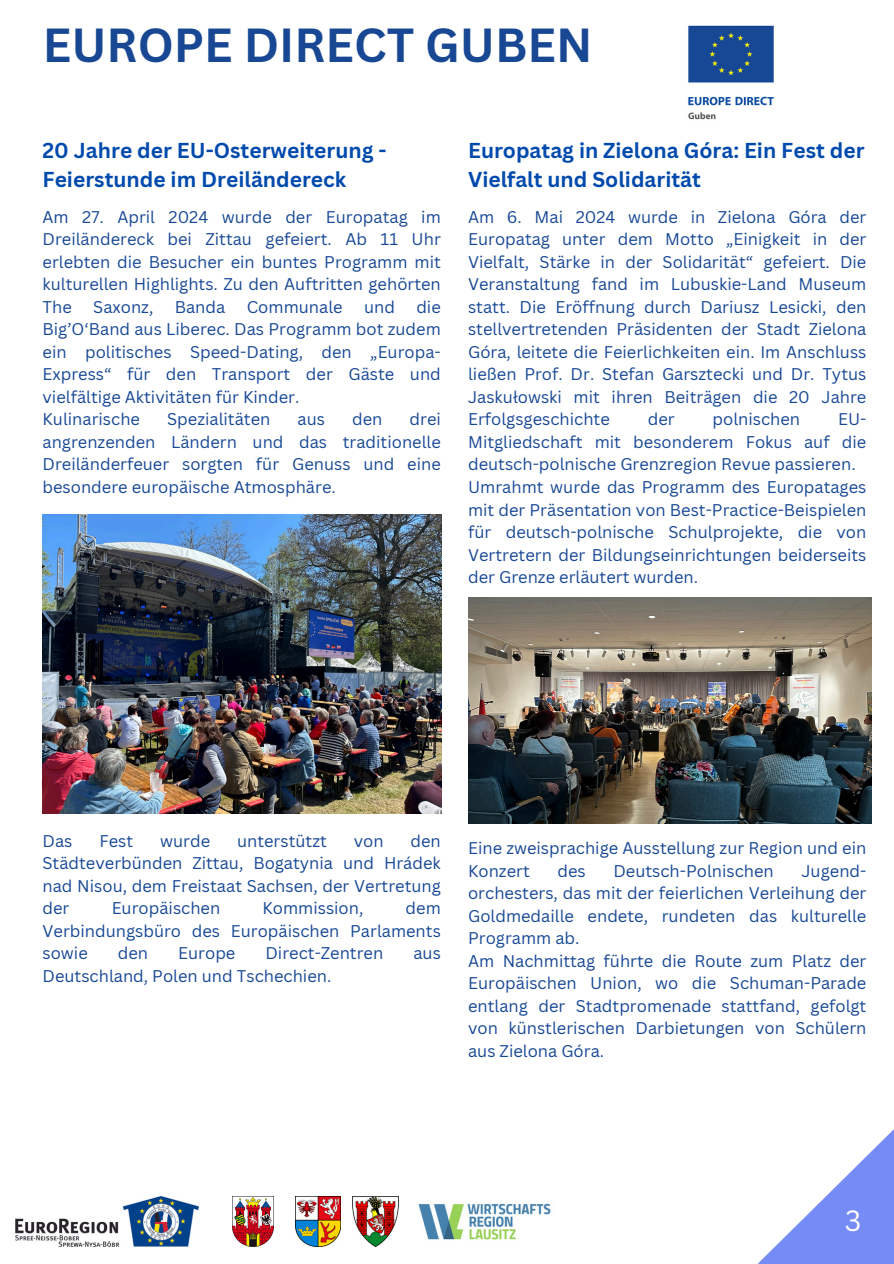
<style>
.page{position:relative;width:894px;height:1264px;background:#fff}
.page>*{position:absolute;margin:0;border:0;box-sizing:border-box;transform-origin:0 0}
.t1{font:700 46.5px "Canva Sans";color:#184893}
.t2{font:28.5px "Canva Sans";color:#fff}
.t3{font:700 21px/29.2px "Canva Sans";color:#004aad}
.t4{font:16.5px/22.5px "Canva Sans";color:#174895;text-align:justify}
</style>
<div class="page">
<svg style="left:758px;top:1130px;width:135px;height:133px"></svg>
<img style="left:688px;top:25px;width:86px;height:95px">
<img style="left:15px;top:1196px;width:184px;height:50px">
<img style="left:233px;top:1196px;width:40px;height:50px">
<img style="left:295px;top:1196px;width:45px;height:50px">
<img style="left:352px;top:1196px;width:47px;height:50px">
<img style="left:418px;top:1203px;width:133px;height:37px">
<img style="left:43px;top:515px;width:398px;height:298px">
<img style="left:468px;top:597px;width:402px;height:226px">
<p class="t1" style="left:43px;top:12px;width:551px">EUROPE DIRECT GUBEN</p>
<p class="t3" style="left:43px;top:135px;width:345px">20 Jahre der EU-Osterweiterung -<br>Feierstunde im Dreiländereck</p>
<p class="t3" style="left:468px;top:135px;width:398px">Europatag in Zielona Góra: Ein Fest der<br>Vielfalt und Solidarität</p>
<p class="t4" style="left:468px;top:205px;width:400px">Am 6. Mai 2024 wurde in Zielona Góra der Europatag unter dem Motto „Einigkeit in der Vielfalt, Stärke in der Solidarität“ gefeiert. Die Veranstaltung fand im Lubuskie-Land Museum statt. Die Eröffnung durch Dariusz Lesicki, den stellvertretenden Präsidenten der Stadt Zielona Góra, leitete die Feierlichkeiten ein. Im Anschluss ließen Prof. Dr. Stefan Garsztecki und Dr. Tytus Jaskułowski mit ihren Beiträgen die 20 Jahre Erfolgsgeschichte</p>
<p class="t4" style="left:43px;top:205px;width:399px">Am 27. April 2024 wurde der Europatag im Dreiländereck bei Zittau gefeiert. Ab 11 Uhr erlebten die Besucher ein buntes Programm mit kulturellen Highlights. Zu den Auftritten gehörten The</p>
<p class="t4" style="left:43px;top:295px;width:400px;text-indent:374px">die Big’O‘Band aus Liberec. Das Programm bot zudem ein politisches Speed-Dating, den „Europa-Express“ für den Transport der Gäste und vielfältige Aktivitäten für Kinder.</p>
<p class="t4" style="left:43px;top:408px;width:99px">Kulinarische</p>
<p class="t4" style="left:167px;top:408px;width:105px">Spezialitäten</p>
<p class="t4" style="left:297px;top:408px;width:29px">aus</p>
<p class="t4" style="left:352px;top:408px;width:32px">den</p>
<p class="t4" style="left:93px;top:295px;width:62px">Saxonz,</p>
<p class="t4" style="left:175px;top:295px;width:52px">Banda</p>
<p class="t4" style="left:247px;top:295px;width:97px">Communale</p>
<p class="t4" style="left:364px;top:295px;width:32px">und</p>
<p class="t4" style="left:43px;top:408px;width:400px;text-indent:367px">drei angrenzenden Ländern und das traditionelle Dreiländerfeuer sorgten für Genuss und eine besondere europäische Atmosphäre.</p>
<p class="t4" style="left:647px;top:408px;width:28px">der</p>
<p class="t4" style="left:712px;top:408px;width:89px">polnischen</p>
<p class="t4" style="left:468px;top:408px;width:399px;text-indent:370px">EU-Mitgliedschaft mit besonderem Fokus auf die deutsch-polnische Grenzregion Revue passieren.</p>
<p class="t4" style="left:468px;top:475px;width:399px">Umrahmt wurde das Programm des Europatages mit der Präsentation von Best-Practice-Beispielen für deutsch-polnische Schulprojekte, die von Vertretern der Bildungseinrichtungen beiderseits der Grenze erläutert wurden.</p>
<p class="t4" style="left:43px;top:829px;width:399px;text-indent:368px">den Städteverbünden Zittau, Bogatynia und Hrádek nad Nisou, dem Freistaat Sachsen, der Vertretung der</p>
<p class="t4" style="left:43px;top:829px;width:31px">Das</p>
<p class="t4" style="left:99px;top:829px;width:35px">Fest</p>
<p class="t4" style="left:160px;top:829px;width:51px">wurde</p>
<p class="t4" style="left:237px;top:829px;width:91px">unterstützt</p>
<p class="t4" style="left:353px;top:829px;width:31px">von</p>
<p class="t4" style="left:43px;top:896px;width:399px;text-indent:363px">dem Verbindungsbüro des Europäischen Parlaments sowie</p>
<p class="t4" style="left:112px;top:896px;width:110px">Europäischen</p>
<p class="t4" style="left:262px;top:896px;width:102px">Kommission,</p>
<p class="t4" style="left:118px;top:941px;width:32px">den</p>
<p class="t4" style="left:178px;top:941px;width:59px">Europe</p>
<p class="t4" style="left:265px;top:941px;width:119px">Direct-Zentren</p>
<p class="t4" style="left:413px;top:941px;width:29px">aus</p>
<p class="t4" style="left:43px;top:964px;width:290px">Deutschland, Polen und Tschechien.</p>
<p class="t4" style="left:468px;top:836px;width:399px">Eine zweisprachige Ausstellung zur Region und ein<br>Konzert</p>
<p class="t4" style="left:468px;top:858px;width:400px;text-indent:333px">Jugend&shy;orchesters, das mit der feierlichen Verleihung der Goldmedaille endete, rundeten das kulturelle Programm ab.</p>
<p class="t4" style="left:468px;top:948px;width:400px">Am Nachmittag führte die Route zum Platz der Europäischen Union, wo die Schuman-Parade entlang der Stadtpromenade stattfand, gefolgt von künstlerischen Darbietungen von Schülern aus Zielona Góra.</p>
<p class="t4" style="left:557px;top:858px;width:30px">des</p>
<p class="t4" style="left:613px;top:858px;width:162px">Deutsch-Polnischen</p>
<p class="t2" style="left:844px;top:1200px;width:18px">3</p>
</div>
